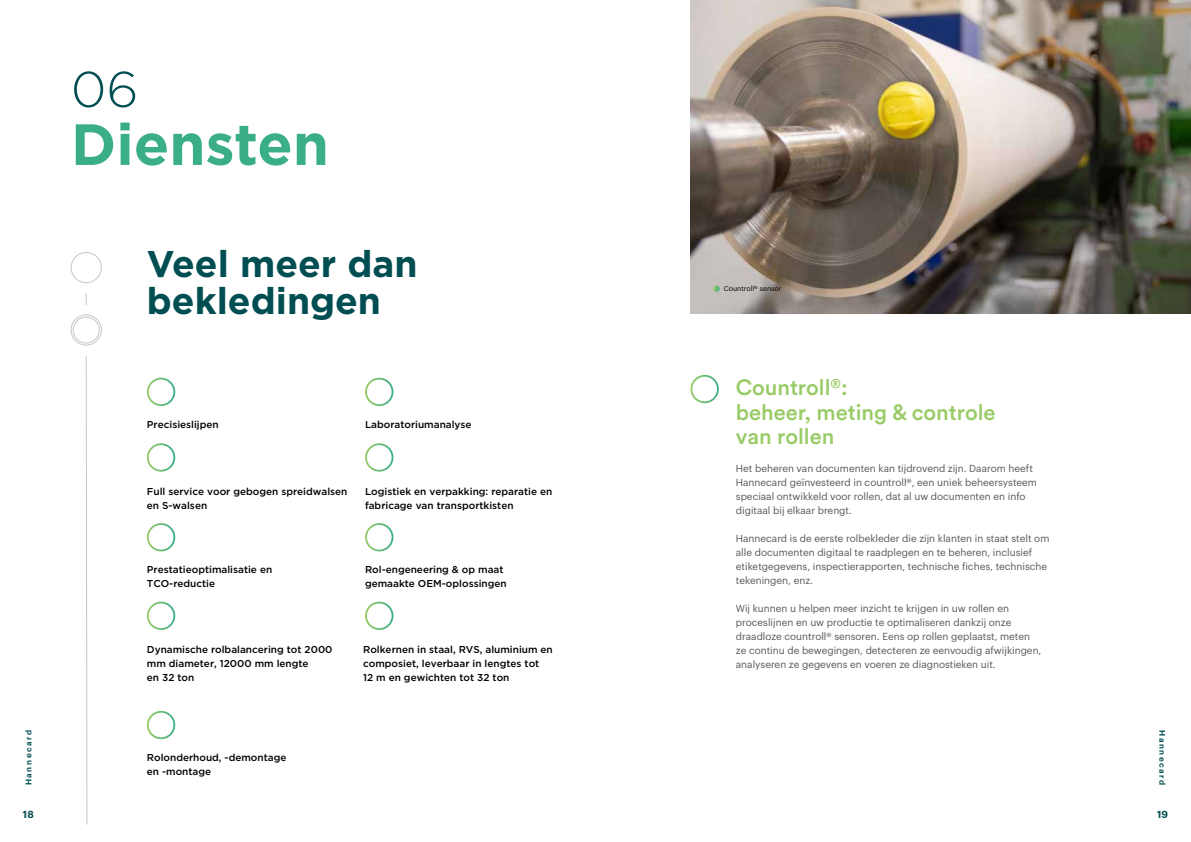
<style>
.page{position:relative;width:1191px;height:842px;background:#fff}
.page>*{position:absolute;margin:0;border:0;box-sizing:border-box;transform-origin:0 0}
.t1{font:700 58px "Gotham";color:#3aae87}
.t2{font:300 50px "Gotham";color:#004e52}
.t3{font:700 37.1px/37.1px "Gotham";color:#004e52}
.t4{font:500 22px/24.5px "Circular Std";color:#98cb65}
.t5{font:10px/14px "Graphik";color:#575756}
.t6{font:500 10px/14px "Gotham";color:#000}
.t7{font:600 10px "Graphik";color:#004e52}
.t8{font:600 8px "Graphik";letter-spacing:.2em;color:#004e52}
.t9{font:7px "Graphik";color:#000}
</style>
<div class="page">
<div style="left:71px;top:252px;width:31px;height:31px;border:1px solid #c6c6c6;border-radius:50%"></div>
<div style="left:71px;top:315px;width:31px;height:30px;border:1px solid #c6c6c6;border-radius:50%"></div>
<svg style="left:86px;top:293px;width:1px;height:12px"></svg>
<svg style="left:86px;top:356px;width:1px;height:469px"></svg>
<div style="left:73px;top:317px;width:26px;height:26px;border:1px solid #c6c6c6;border-radius:50%"></div>
<svg style="left:147px;top:711px;width:28px;height:28px"></svg>
<svg style="left:690px;top:375px;width:29px;height:28px"></svg>
<svg style="left:147px;top:443px;width:28px;height:29px"></svg>
<svg style="left:365px;top:443px;width:28px;height:29px"></svg>
<svg style="left:147px;top:523px;width:28px;height:28px"></svg>
<svg style="left:147px;top:602px;width:28px;height:28px"></svg>
<svg style="left:147px;top:378px;width:28px;height:28px"></svg>
<svg style="left:365px;top:523px;width:28px;height:28px"></svg>
<svg style="left:365px;top:602px;width:28px;height:28px"></svg>
<svg style="left:365px;top:378px;width:28px;height:28px"></svg>
<img style="left:690px;top:0;width:501px;height:314px">
<svg style="left:713px;top:286px;width:6px;height:6px"></svg>
<h2 class="t2" style="left:71px;top:58px;width:69px">06</h2>
<h1 class="t1" style="left:71px;top:106px;width:259px">Diensten</h1>
<h3 class="t3" style="left:147px;top:245px;width:272px">Veel meer dan bekledingen</h3>
<p class="t6" style="left:147px;top:417px;width:73px">Precisieslijpen</p>
<p class="t6" style="left:365px;top:417px;width:108px">Laboratoriumanalyse</p>
<p class="t6" style="left:147px;top:484px;width:202px">Full service voor gebogen spreidwalsen en S-walsen</p>
<p class="t6" style="left:365px;top:484px;width:189px">Logistiek en verpakking: reparatie en fabricage van transportkisten</p>
<p class="t6" style="left:147px;top:563px;width:127px">Prestatieoptimalisatie en<br>TCO-reductie</p>
<p class="t6" style="left:147px;top:642px;width:187px">Dynamische rolbalancering tot 2000 mm diameter, 12000 mm lengte<br>en 32 ton</p>
<p class="t6" style="left:365px;top:563px;width:143px">Rol-engeneering &amp; op maat gemaakte OEM-oplossingen</p>
<p class="t6" style="left:363px;top:642px;width:191px">Rolkernen in staal, RVS, aluminium en composiet, leverbaar in lengtes tot<br>12 m en gewichten tot 32 ton</p>
<p class="t9" style="left:724px;top:283px;width:59px">Countroll® sensor</p>
<h3 class="t4" style="left:736px;top:375px;width:261px">Countroll<sup>®</sup>:<br>beheer, meting &amp; controle van rollen</h3>
<p class="t5" style="left:736px;top:461px;width:303px">Het beheren van documenten kan tijdrovend zijn. Daarom heeft Hannecard geïnvesteerd in countroll®, een uniek beheersysteem speciaal ontwikkeld voor rollen, dat al uw documenten en info digitaal bij elkaar brengt.</p>
<p class="t5" style="left:736px;top:531px;width:315px">Hannecard is de eerste rolbekleder die zijn klanten in staat stelt om alle documenten digitaal te raadplegen en te beheren, inclusief etiketgegevens, inspectierapporten, technische fiches, technische tekeningen, enz.</p>
<p class="t5" style="left:736px;top:601px;width:307px">Wij kunnen u helpen meer inzicht te krijgen in uw rollen en proceslijnen en uw productie te optimaliseren dankzij onze draadloze countroll® sensoren. Eens op rollen geplaatst, meten ze continu de bewegingen, detecteren ze eenvoudig afwijkingen, analyseren ze gegevens en voeren ze diagnostieken uit.</p>
<p class="t8" style="left:23px;top:785px;width:57px;rotate:-90deg">Hannecard</p>
<p class="t8" style="left:1168px;top:730px;width:57px;rotate:90deg">Hannecard</p>
<p class="t6" style="left:147px;top:750px;width:141px">Rolonderhoud, -demontage en -montage</p>
<p class="t7" style="left:23px;top:806px;width:12px">18</p>
<p class="t7" style="left:1157px;top:806px;width:13px">19</p>
</div>
